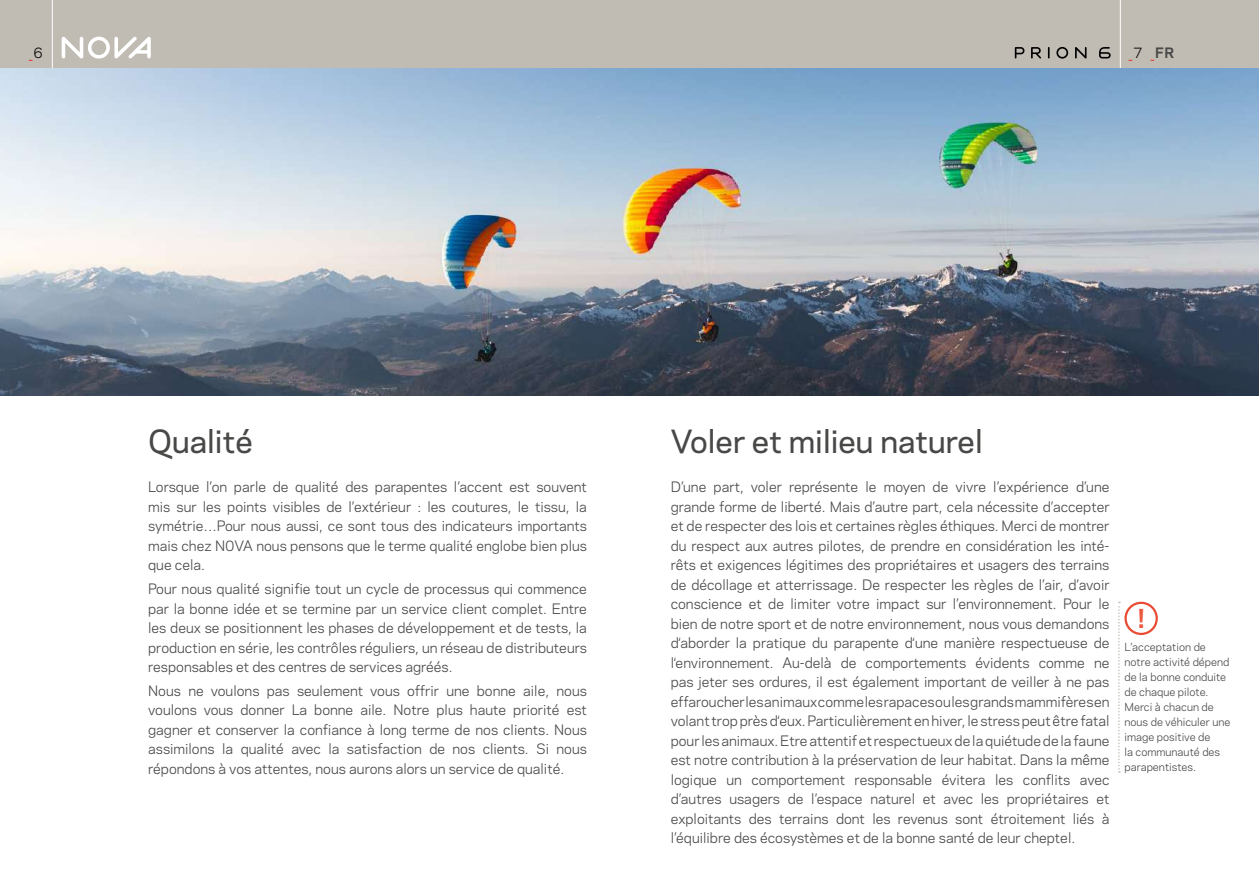
<style>
.page{position:relative;width:1259px;height:893px;background:#fff}
.page>*{position:absolute;margin:0;border:0;box-sizing:border-box;transform-origin:0 0}
.t1{font:500 30px "Galaxie Polaris";color:#484847}
.t2{font:700 24.45px "Galaxie Polaris";color:#eb583d}
.t3{font:13.5px/19.5px "Galaxie Polaris";color:#484847;text-align:justify}
.t4{font:13.5px "Galaxie Polaris";color:#e41e17}
.t5{font:10.5px/15px "Galaxie Polaris";color:#484847}
.s1{color:#000}
.s2{font-weight:700;color:#484847}
</style>
<div class="page">
<div style="left:0;top:0;width:1259px;height:69px;background:#c1bcb3"></div>
<hr style="left:1120px;top:0;width:1px;height:69px;background:#fff">
<hr style="left:52px;top:0;width:1px;height:69px;background:#fff">
<svg style="left:62px;top:37px;width:89px;height:22px"></svg>
<svg style="left:1014px;top:47px;width:72px;height:12px"></svg>
<svg style="left:1099px;top:47px;width:11px;height:11px"></svg>
<img style="left:0;top:69px;width:1259px;height:326px">
<svg style="left:1118px;top:602px;width:2px;height:171px"></svg>
<div style="left:1124px;top:602px;width:33px;height:33px;border:2px solid #e94b33;border-radius:50%"></div>
<p class="t4" style="left:29px;top:43px;width:16px">_<span class="s1">6</span></p>
<p class="t4" style="left:1128px;top:43px;width:47px">_<span class="s1">7</span> _<span class="s2">FR</span></p>
<h1 class="t1" style="left:148px;top:419px;width:106px">Qualité</h1>
<p class="t3" style="left:148px;top:477px;width:440px">Lorsque l’on parle de qualité des parapentes l’accent est souvent mis sur les points visibles de l’extérieur : les coutures, le tissu, la symétrie…Pour nous aussi, ce sont tous des indicateurs importants mais chez N0VA nous pensons que le terme qualité englobe bien plus que cela.</p>
<p class="t3" style="left:148px;top:578px;width:440px">Pour nous qualité signifie tout un cycle de processus qui commence par la bonne idée et se termine par un service client complet. Entre les deux se positionnent les phases de développement et de tests, la production en série, les contrôles réguliers, un réseau de distributeurs responsables et des centres de services agréés.</p>
<p class="t3" style="left:148px;top:680px;width:440px">Nous ne voulons pas seulement vous offrir une bonne aile, nous voulons vous donner La bonne aile. Notre plus haute priorité est gagner et conserver la confiance à long terme de nos clients. Nous assimilons la qualité avec la satisfaction de nos clients. Si nous répondons à vos attentes, nous aurons alors un service de qualité.</p>
<h1 class="t1" style="left:670px;top:419px;width:313px">Voler et milieu naturel</h1>
<p class="t3" style="left:670px;top:477px;width:440px">D’une part, voler représente le moyen de vivre l’expérience d’une grande forme de liberté. Mais d’autre part, cela nécessite d’accepter et de respecter des lois et certaines règles éthiques. Merci de montrer du respect aux autres pilotes, de prendre en considération les inté&shy;rêts et exigences légitimes des propriétaires et usagers des terrains de décollage et atterrissage. De respecter les règles de l’air, d’avoir conscience et de limiter votre impact sur l’environnement. Pour le bien de notre sport et de notre environnement, nous vous demandons d‘aborder la pratique du parapente d‘une manière respectueuse de l‘environnement. Au-delà de comportements évidents comme ne pas jeter ses ordures, il est également important de veiller à ne pas effaroucher les animaux comme les rapaces ou les grands mammifères en volant trop près d‘eux. Particulièrement en hiver, le stress peut être fatal pour les animaux. Etre attentif et respectueux de la quiétude de la faune est notre contribution à la préservation de leur habitat. Dans la même logique un comportement responsable évitera les conflits avec d’autres usagers de l’espace naturel et avec les propriétaires et exploitants des terrains dont les revenus sont étroitement liés à l’équilibre des écosystèmes et de la bonne santé de leur cheptel.</p>
<h2 class="t2" style="left:1137px;top:600px;width:8px">!</h2>
<p class="t5" style="left:1124px;top:639px;width:107px">L’acceptation de notre activité dépend de la bonne conduite de chaque pilote.<br>Merci à chacun de nous de véhiculer une image positive de<br>la communauté des parapentistes.</p>
</div>
